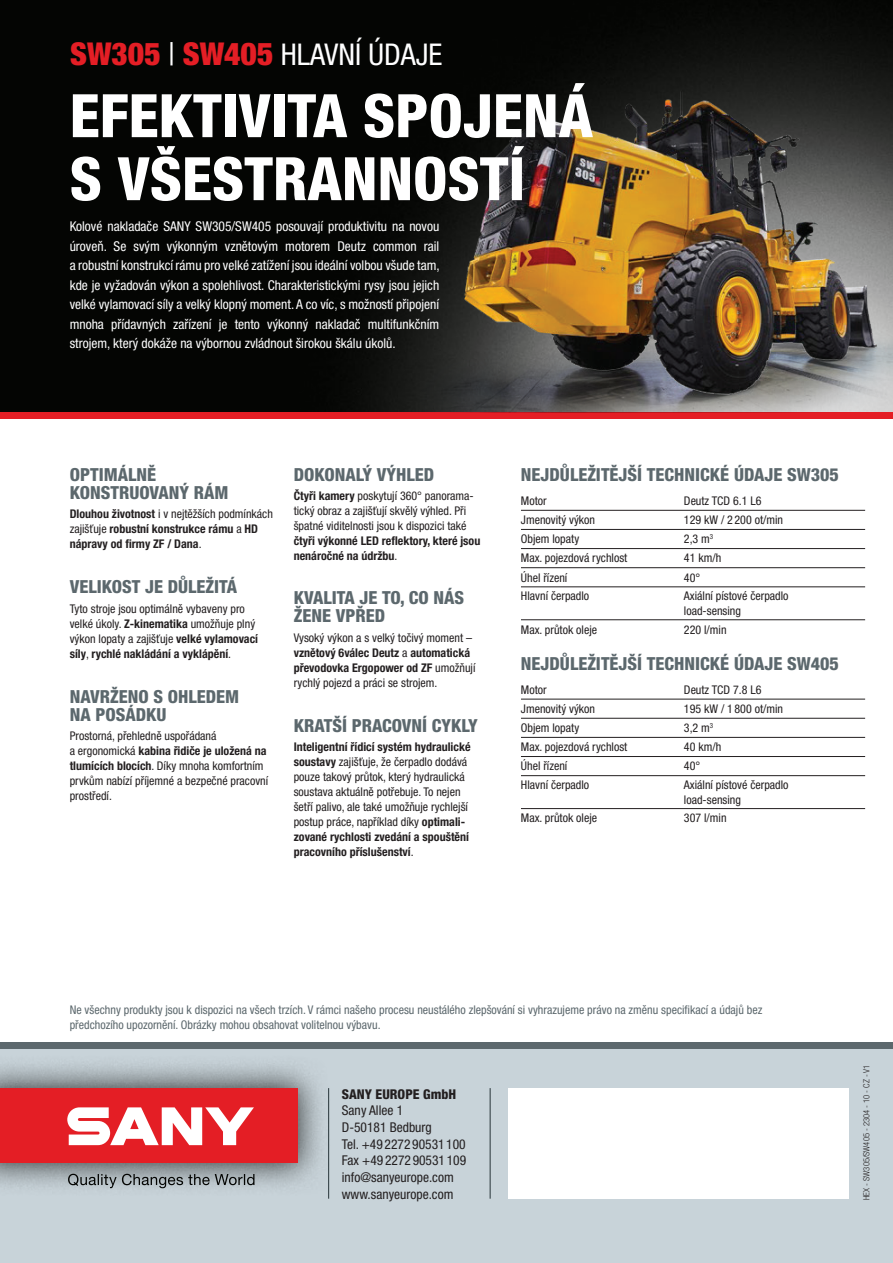
<style>
.page{position:relative;width:893px;height:1263px;background:#fff}
.page>*{position:absolute;margin:0;border:0;box-sizing:border-box;transform-origin:0 0}
.t1{font:800 condensed 60px/63px "Helvetica Neue LT Pro";color:#fff}
.t2{font:condensed 30px "Helvetica Neue LT Pro";color:#fff}
.t3{font:800 condensed 18px/18px "Helvetica Neue LT Pro";color:#5c686d}
.t4{font:condensed 13.5px/19.5px "Helvetica Neue LT Pro";color:#fff;text-align:justify}
.t5{font:condensed 13.5px/16.6px "Helvetica Neue LT Pro";color:#231f20}
.t6{font:800 condensed 13.5px "Helvetica Neue LT Pro";color:#231f20}
.t7{font:condensed 12px/15px "Helvetica Neue LT Pro";color:#231f20}
.t8{font:condensed 12px/15px "Helvetica Neue LT Pro";color:#5c686d}
.t9{font:700 condensed 12px/15px "Helvetica Neue LT Pro";color:#231f20}
.t10{font:300 condensed 8.55px "Helvetica Neue LT Pro";color:#231f20}
.s1{font-weight:900;font-size:31.5px;color:#e41e25}
.s2{font-size:31.5px}
.s3{font-weight:700}
.s4{font-weight:400}
</style>
<div class="page">
<div style="left:0;top:0;width:893px;height:412px;background:#040503"></div>
<img style="left:601px;top:34px;width:292px;height:46px">
<div style="left:0;top:412px;width:893px;height:7px;background:#e41e25"></div>
<div style="left:0;top:1048px;width:893px;height:215px;background:#c8d3d9"></div>
<hr style="left:328px;top:1088px;width:1px;height:111px;background:#273439">
<hr style="left:490px;top:1088px;width:1px;height:111px;background:#273439">
<div style="left:0;top:1042px;width:893px;height:6px;background:#5c686d"></div>
<div style="left:508px;top:1089px;width:340px;height:110px;background:#fff"></div>
<svg style="left:0;top:1063px;width:330px;height:133px"></svg>
<div style="left:0;top:1089px;width:297px;height:74px;background:#e41e25"></div>
<svg style="left:67px;top:1107px;width:187px;height:38px"></svg>
<svg style="left:68px;top:1174px;width:186px;height:14px"></svg>
<img style="left:358px;top:80px;width:535px;height:332px">
<hr style="left:521px;top:510px;width:163px;height:1px;background:#231f20">
<hr style="left:684px;top:510px;width:181px;height:1px;background:#231f20">
<hr style="left:521px;top:529px;width:163px;height:1px;background:#231f20">
<hr style="left:684px;top:529px;width:181px;height:1px;background:#231f20">
<hr style="left:521px;top:548px;width:163px;height:1px;background:#231f20">
<hr style="left:684px;top:548px;width:181px;height:1px;background:#231f20">
<hr style="left:521px;top:567px;width:163px;height:1px;background:#231f20">
<hr style="left:684px;top:567px;width:181px;height:1px;background:#231f20">
<hr style="left:521px;top:587px;width:163px;height:1px;background:#231f20">
<hr style="left:684px;top:587px;width:181px;height:1px;background:#231f20">
<hr style="left:521px;top:619px;width:163px;height:1px;background:#231f20">
<hr style="left:684px;top:619px;width:181px;height:1px;background:#231f20">
<hr style="left:521px;top:699px;width:163px;height:1px;background:#231f20">
<hr style="left:684px;top:699px;width:181px;height:1px;background:#231f20">
<hr style="left:521px;top:718px;width:163px;height:1px;background:#231f20">
<hr style="left:684px;top:718px;width:181px;height:1px;background:#231f20">
<hr style="left:521px;top:737px;width:163px;height:1px;background:#231f20">
<hr style="left:684px;top:737px;width:181px;height:1px;background:#231f20">
<hr style="left:521px;top:756px;width:163px;height:1px;background:#231f20">
<hr style="left:684px;top:756px;width:181px;height:1px;background:#231f20">
<hr style="left:521px;top:775px;width:163px;height:1px;background:#231f20">
<hr style="left:684px;top:775px;width:181px;height:1px;background:#231f20">
<hr style="left:521px;top:808px;width:163px;height:1px;background:#231f20">
<hr style="left:684px;top:808px;width:181px;height:1px;background:#231f20">
<h2 class="t2" style="left:70px;top:37px;width:374px"><span class="s1">SW305</span> <span class="s2">|</span> <span class="s1">SW405</span> HLAVNÍ ÚDAJE</h2>
<h1 class="t1" style="left:70px;top:83px;width:525px">EFEKTIVITA SPOJENÁ<br>S VŠESTRANNOSTÍ</h1>
<p class="t4" style="left:70px;top:216px;width:372px">Kolové nakladače SANY SW305/SW405 posouvají produktivitu na novou úroveň. Se svým výkonným vznětovým motorem Deutz common rail a robustní konstrukcí rámu pro velké zatížení jsou ideální volbou všude tam, kde je vyžadován výkon a spolehlivost. Charakteristickými rysy jsou jejich velké vylamovací síly a velký klopný moment. A co víc, s možností připojení mnoha přídavných zařízení je tento výkonný nakladač multifunkčním strojem, který dokáže na výbornou zvládnout širokou škálu úkolů.</p>
<h3 class="t3" style="left:70px;top:465px;width:88px">OPTIMÁLNĚ</h3>
<h3 class="t3" style="left:294px;top:465px;width:142px">DOKONALÝ VÝHLED</h3>
<h3 class="t3" style="left:70px;top:483px;width:160px">KONSTRUOVANÝ RÁM</h3>
<p class="t7" style="left:294px;top:488px;width:182px"><span class="s3">Čtyři kamery</span> poskytují 360° panorama&shy;tický obraz a zajišťují skvělý výhled. Při špatné viditelnosti jsou k dispozici také</p>
<p class="t9" style="left:294px;top:533px;width:188px">čtyři výkonné LED reflektory, které jsou nenáročné na údržbu<span class="s4">.</span></p>
<p class="t9" style="left:70px;top:506px;width:205px">Dlouhou životnost <span class="s4">i v nejtěžších podmínkách zajišťuje</span> robustní konstrukce rámu <span class="s4">a</span> HD nápravy od firmy ZF / Dana<span class="s4">.</span></p>
<h3 class="t3" style="left:70px;top:577px;width:169px">VELIKOST JE DŮLEŽITÁ</h3>
<p class="t7" style="left:70px;top:601px;width:190px">Tyto stroje jsou optimálně vybaveny pro velké úkoly. <span class="s3">Z-kinematika</span> umožňuje plný výkon lopaty a zajišťuje <span class="s3">velké vylamovací síly</span>, <span class="s3">rychlé nakládání a vyklápění</span>.</p>
<h3 class="t3" style="left:70px;top:687px;width:171px">NAVRŽENO S OHLEDEM<br>NA POSÁDKU</h3>
<p class="t7" style="left:70px;top:728px;width:200px">Prostorná, přehledně uspořádaná<br>a ergonomická <span class="s3">kabina řidiče je uložená na tlumících blocích</span>. Díky mnoha komfortním prvkům nabízí příjemné a bezpečné pracovní prostředí.</p>
<h3 class="t3" style="left:294px;top:589px;width:172px">KVALITA JE TO, CO NÁS<br>ŽENE VPŘED</h3>
<p class="t7" style="left:294px;top:630px;width:183px">Vysoký výkon a s velký točivý moment – <span class="s3">vznětový 6válec Deutz</span> a <span class="s3">automatická převodovka Ergopower od ZF</span> umožňují rychlý pojezd a práci se strojem.</p>
<h3 class="t3" style="left:294px;top:716px;width:186px">KRATŠÍ PRACOVNÍ CYKLY</h3>
<p class="t7" style="left:294px;top:739px;width:178px"><span class="s3">Inteligentní řídicí systém hydraulické soustavy</span> zajišťuje, že čerpadlo dodává pouze takový průtok, který hydraulická soustava aktuálně potřebuje. To nejen šetří palivo, ale také umožňuje rychlejší postup práce, například díky <span class="s3">optimali&shy;zované rychlosti zvedání a spouštění pracovního příslušenství</span>.</p>
<h3 class="t3" style="left:521px;top:465px;width:319px">NEJDŮLEŽITĚJŠÍ TECHNICKÉ ÚDAJE SW305</h3>
<p class="t7" style="left:521px;top:493px;width:27px">Motor</p>
<p class="t7" style="left:684px;top:493px;width:79px">Deutz TCD 6.1 L6</p>
<p class="t7" style="left:521px;top:512px;width:76px">Jmenovitý výkon</p>
<p class="t7" style="left:684px;top:512px;width:101px">129 kW / 2 200 ot/min</p>
<p class="t7" style="left:521px;top:531px;width:60px">Objem lopaty</p>
<p class="t7" style="left:684px;top:531px;width:31px">2,3 m<sup>3</sup></p>
<p class="t7" style="left:521px;top:551px;width:108px">Max. pojezdová rychlost</p>
<p class="t7" style="left:684px;top:551px;width:39px">41 km/h</p>
<p class="t7" style="left:521px;top:570px;width:48px">Úhel řízení</p>
<p class="t7" style="left:684px;top:570px;width:18px">40°</p>
<p class="t7" style="left:521px;top:588px;width:70px">Hlavní čerpadlo</p>
<p class="t7" style="left:684px;top:588px;width:106px">Axiální pístové čerpadlo load-sensing</p>
<p class="t7" style="left:521px;top:622px;width:78px">Max. průtok oleje</p>
<p class="t7" style="left:684px;top:622px;width:44px">220 l/min</p>
<h3 class="t3" style="left:521px;top:654px;width:319px">NEJDŮLEŽITĚJŠÍ TECHNICKÉ ÚDAJE SW405</h3>
<p class="t7" style="left:521px;top:682px;width:27px">Motor</p>
<p class="t7" style="left:684px;top:682px;width:79px">Deutz TCD 7.8 L6</p>
<p class="t7" style="left:521px;top:701px;width:76px">Jmenovitý výkon</p>
<p class="t7" style="left:684px;top:701px;width:101px">195 kW / 1 800 ot/min</p>
<p class="t7" style="left:521px;top:720px;width:60px">Objem lopaty</p>
<p class="t7" style="left:684px;top:720px;width:31px">3,2 m<sup>3</sup></p>
<p class="t7" style="left:521px;top:739px;width:108px">Max. pojezdová rychlost</p>
<p class="t7" style="left:684px;top:739px;width:39px">40 km/h</p>
<p class="t7" style="left:521px;top:758px;width:48px">Úhel řízení</p>
<p class="t7" style="left:684px;top:758px;width:18px">40°</p>
<p class="t7" style="left:521px;top:777px;width:70px">Hlavní čerpadlo</p>
<p class="t7" style="left:684px;top:777px;width:106px">Axiální pístové čerpadlo load-sensing</p>
<p class="t7" style="left:521px;top:811px;width:78px">Max. průtok oleje</p>
<p class="t7" style="left:684px;top:811px;width:44px">307 l/min</p>
<p class="t8" style="left:70px;top:1002px;width:694px">Ne všechny produkty jsou k dispozici na všech trzích. V rámci našeho procesu neustálého zlepšování si vyhrazujeme právo na změnu specifikací a údajů bez předchozího upozornění. Obrázky mohou obsahovat volitelnou výbavu.</p>
<p class="t6" style="left:342px;top:1085px;width:116px">SANY EUROPE GmbH</p>
<p class="t5" style="left:342px;top:1102px;width:126px">Sany Allee 1<br>D-50181 Bedburg<br>Tel. +49 2272 90531 100<br>Fax +49 2272 90531 109 info@sanyeurope.com www.sanyeurope.com</p>
<p class="t10" style="left:862px;top:1200px;width:137px;rotate:-90deg">HEX - SW305/SW405 - 2304 - 10 - CZ - V1</p>
</div>
